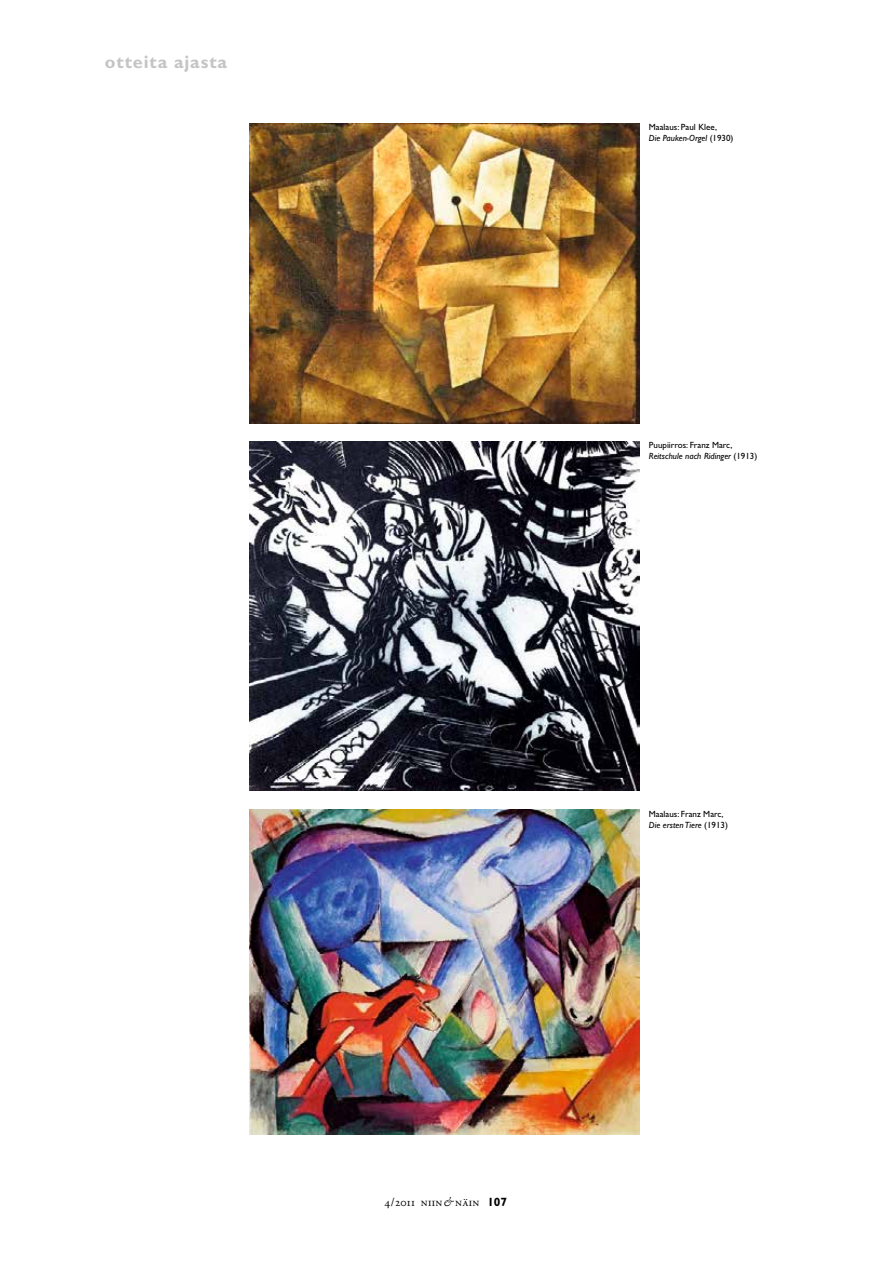
<style>
.page{position:relative;width:893px;height:1263px;background:#fff}
.page>*{position:absolute;margin:0;border:0;box-sizing:border-box;transform-origin:0 0}
.t1{font:700 18px "Gill Sans";letter-spacing:.05em;color:#c4c4c5}
.t2{font:12px "Adobe Garamond Regular SC";letter-spacing:.025em;color:#000}
.t3{font:9px/10.8px "Gill Sans";color:#000}
.s1{font-style:italic}
.s2{font-family:"Adobe Garamond";font-style:italic}
.s3{font-family:"Gill Sans";font-weight:700}
</style>
<div class="page">
<img style="left:249px;top:810px;width:390px;height:324px">
<img style="left:249px;top:124px;width:390px;height:299px">
<img style="left:249px;top:441px;width:391px;height:350px">
<h1 class="t1" style="left:105px;top:51px;width:124px">otteita ajasta</h1>
<p class="t3" style="left:649px;top:122px;width:86px">Maalaus: Paul Klee,<br><span class="s1">Die Pauken-Orgel</span> (1930)</p>
<p class="t3" style="left:649px;top:440px;width:110px">Puupiirros: Franz Marc,<br><span class="s1">Reitschule nach Ridinger</span> (1913)</p>
<p class="t3" style="left:649px;top:808px;width:81px">Maalaus: Franz Marc,<br><span class="s1">Die ersten Tiere</span> (1913)</p>
<h2 class="t2" style="left:385px;top:1196px;width:124px">4/2011 niin<span class="s2">&amp;</span> näin <span class="s3">107</span></h2>
</div>
